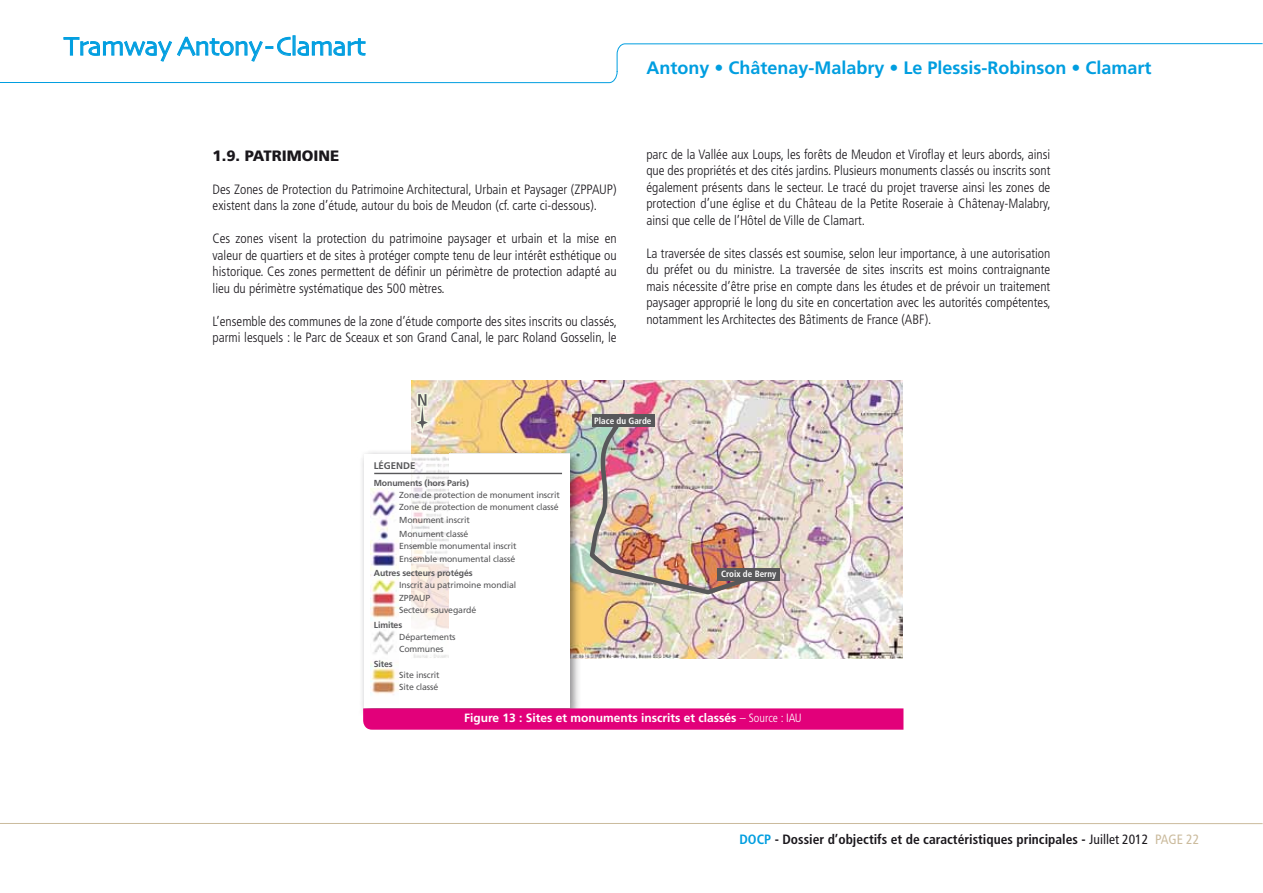
<style>
.page{position:relative;width:1263px;height:893px;background:#fff}
.page>*{position:absolute;margin:0;border:0;box-sizing:border-box;transform-origin:0 0}
.t1{font:27px "Skia";letter-spacing:-.03em;color:#009ee0}
.t2{font:700 18px "Frutiger";color:#009ee0}
.t3{font:900 15px "Frutiger";color:#1a171c}
.t4{font:300 condensed 13.5px/16.5px "Frutiger";color:#1a171c;text-align:justify}
.t5{font:700 condensed 13.5px "Frutiger";color:#1a171c}
.t6{font:700 12px "Frutiger";color:#fff}
.t7{font:700 9.6px "Frutiger";color:#58585a}
.t8{font:700 condensed 9px "Frutiger";color:#fff}
.t9{font:8.7px/12px "Frutiger";letter-spacing:-.015em;color:#58585a}
.t10{font:700 8.7px "Frutiger";letter-spacing:-.015em;color:#58585a}
.s1{font-weight:300;font-stretch:condensed}
.s2{color:#009ee0}
.s3{font-weight:400}
.s4{font-weight:400;color:#cbbb9d}
</style>
<div class="page">
<svg style="left:0;top:43px;width:1263px;height:40px"></svg>
<svg style="left:63px;top:35px;width:303px;height:33px"></svg>
<svg style="left:0;top:823px;width:1263px;height:1px"></svg>
<img style="left:411px;top:381px;width:491px;height:277px">
<svg style="left:413px;top:382px;width:19px;height:52px"></svg>
<img style="left:362px;top:446px;width:224px;height:265px">
<div style="left:364px;top:454px;width:206px;height:254px;background:#fff"></div>
<img style="left:370px;top:488px;width:28px;height:207px">
<hr style="left:374px;top:473px;width:188px;height:1px;background:#58585a">
<div style="left:592px;top:415px;width:63px;height:12px;background:#58585a"></div>
<div style="left:717px;top:568px;width:63px;height:12px;background:#58585a"></div>
<img style="left:585px;top:421px;width:168px;height:176px">
<svg style="left:363px;top:708px;width:540px;height:22px;background:#e2087d"></svg>
<h1 class="t1" style="left:64px;top:30px;width:304px">Tramway Antony-Clamart</h1>
<p class="t3" style="left:213px;top:146px;width:128px">1.9. PATRIMOINE</p>
<p class="t4" style="left:213px;top:181px;width:405px">Des Zones de Protection du Patrimoine Architectural, Urbain et Paysager (ZPPAUP) existent dans la zone d’étude, autour du bois de Meudon (cf. carte ci-dessous).</p>
<p class="t4" style="left:213px;top:230px;width:406px">Ces zones visent la protection du patrimoine paysager et urbain et la mise en valeur de quartiers et de sites à protéger compte tenu de leur intérêt esthétique ou historique. Ces zones permettent de définir un périmètre de protection adapté au lieu du périmètre systématique des 500 mètres.</p>
<p class="t4" style="left:213px;top:313px;width:406px">L’ensemble des communes de la zone d’étude comporte des sites inscrits ou classés, parmi lesquels : le Parc de Sceaux et son Grand Canal, le parc Roland Gosselin, le</p>
<h2 class="t2" style="left:646px;top:57px;width:507px">Antony • Châtenay-Malabry • Le Plessis-Robinson • Clamart</h2>
<p class="t4" style="left:646px;top:146px;width:406px">parc de la Vallée aux Loups, les forêts de Meudon et Viroflay et leurs abords, ainsi que des propriétés et des cités jardins. Plusieurs monuments classés ou inscrits sont également présents dans le secteur. Le tracé du projet traverse ainsi les zones de protection d’une église et du Château de la Petite Roseraie à Châtenay-Malabry, ainsi que celle de l’Hôtel de Ville de Clamart.</p>
<p class="t4" style="left:646px;top:245px;width:406px">La traversée de sites classés est soumise, selon leur importance, à une autorisation du préfet ou du ministre. La traversée de sites inscrits est moins contraignante mais nécessite d’être prise en compte dans les études et de prévoir un traitement paysager approprié le long du site en concertation avec les autorités compétentes, notamment les Architectes des Bâtiments de France (ABF).</p>
<p class="t7" style="left:374px;top:460px;width:43px">LÉGENDE</p>
<p class="t10" style="left:374px;top:477px;width:97px">Monuments (hors Paris)</p>
<p class="t9" style="left:399px;top:489px;width:162px">Zone de protection de monument inscrit<br>Zone de protection de monument classé</p>
<p class="t9" style="left:399px;top:513px;width:72px;line-height:13.5px">Monument inscrit<br>Monument classé</p>
<p class="t9" style="left:399px;top:539px;width:119px;line-height:13.5px">Ensemble monumental inscrit<br>Ensemble monumental classé</p>
<p class="t10" style="left:374px;top:567px;width:100px">Autres secteurs protégés</p>
<p class="t9" style="left:399px;top:578px;width:119px;line-height:13.5px">Inscrit au patrimoine mondial<br>ZPPAUP</p>
<p class="t9" style="left:399px;top:604px;width:79px">Secteur sauvegardé</p>
<p class="t10" style="left:374px;top:620px;width:30px">Limites</p>
<p class="t9" style="left:399px;top:631px;width:58px">Départements<br>Communes</p>
<p class="t10" style="left:374px;top:659px;width:20px">Sites</p>
<p class="t9" style="left:399px;top:669px;width:42px">Site inscrit<br>Site classé</p>
<p class="t8" style="left:594px;top:416px;width:59px">Place du Garde</p>
<p class="t8" style="left:721px;top:569px;width:57px">Croix de Berny</p>
<p class="t6" style="left:464px;top:711px;width:339px">Figure 13 : Sites et monuments inscrits et classés <span class="s1">– Source : IAU</span></p>
<p class="t5" style="left:739px;top:831px;width:461px"><span class="s2">DOCP</span> - Dossier d’objectifs et de caractéristiques principales - <span class="s3">Juillet 2012</span> <span class="s4">page 22</span></p>
</div>
